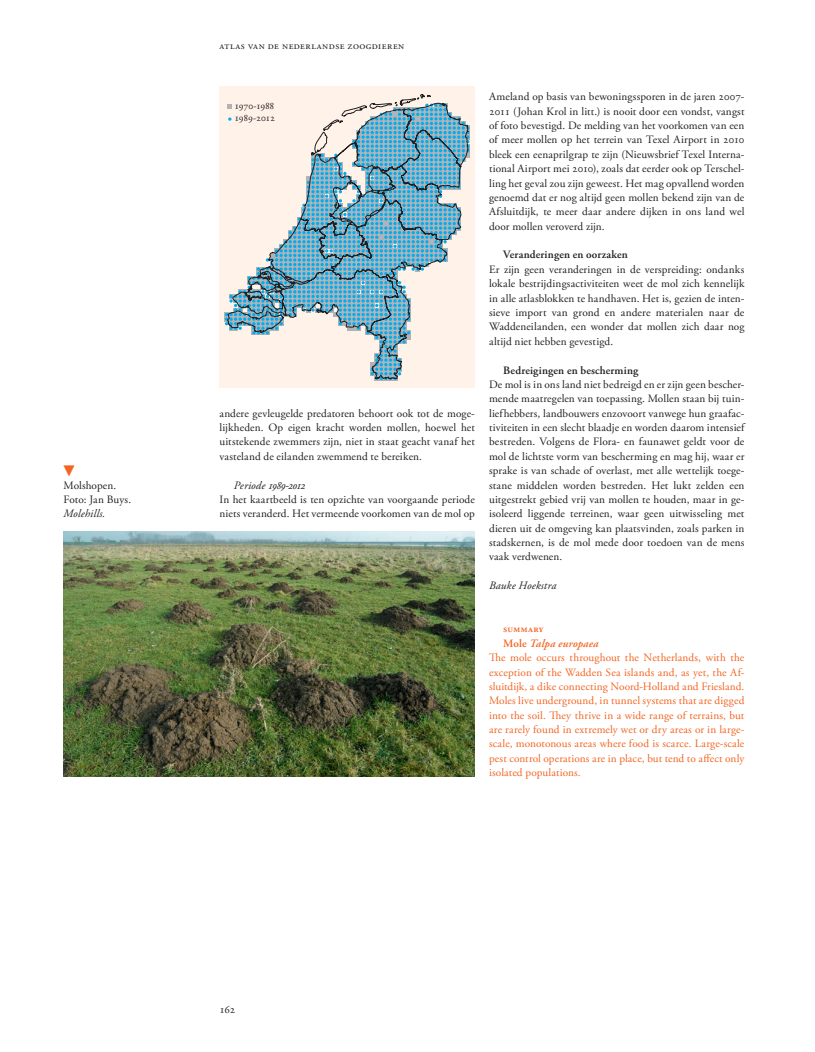
<style>
.page{position:relative;width:815px;height:1052px;background:#fff}
.page>*{position:absolute;margin:0;border:0;box-sizing:border-box;transform-origin:0 0}
.t1{font:11.25px/14.4px "Adobe Garamond Pro";color:#231f20;text-align:justify}
.t2{font:11.25px/14.4px "Adobe Garamond Pro";color:#f36421}
.t3{font:600 11.25px "Adobe Garamond Pro";letter-spacing:.015em;color:#231f20}
.t4{font:italic 11.25px "Adobe Garamond Pro";letter-spacing:.01em;color:#231f20}
.t5{font:italic 11.25px "Adobe Garamond Exp";letter-spacing:-.03em;color:#231f20}
.t6{font:11.25px "Universal Std Newswith Comm Pi";color:#f36421}
.t7{font:10.62px "Adobe Garamond Pro";letter-spacing:.045em;color:#231f20}
.t8{font:10px/12.5px "Adobe Garamond Pro";letter-spacing:-.025em;color:#231f20}
.t9{font:600 10px "Adobe Garamond Pro";letter-spacing:.03em;color:#f36421}
.s1{font-weight:600}
.s2{font-weight:600;font-style:italic}
.s3{font-family:"Adobe Garamond Pro"}
</style>
<div class="page">
<img style="left:63px;top:531px;width:411px;height:245px">
<div style="left:219px;top:86px;width:255px;height:301px;background:#fef2e9"></div>
<svg style="left:224px;top:103px;width:246px;height:277px"></svg>
<p class="t6" style="left:63px;top:465px;width:13px">▼</p>
<p class="t1" style="left:63px;top:478px;width:69px">Molshopen.<br>Foto: Jan Buys.</p>
<p class="t4" style="left:63px;top:507px;width:43px">Molehills.</p>
<p class="t7" style="left:219px;top:39px;width:186px">atlas van de nederlandse zoogdieren</p>
<p class="t8" style="left:234px;top:100px;width:42px">1970-1988<br>1989-2012</p>
<p class="t1" style="left:489px;top:90px;width:257px">Ameland op basis van bewoningssporen in de jaren 2007- 2011 (Johan Krol in litt.) is nooit door een vondst, vangst of foto bevestigd. De melding van het voorkomen van een of meer mollen op het terrein van Texel Airport in 2010 bleek een eenaprilgrap te zijn (Nieuwsbrief Texel Interna&shy;tional Airport mei 2010), zoals dat eerder ook op Terschel&shy;ling het geval zou zijn geweest. Het mag opvallend worden genoemd dat er nog altijd geen mollen bekend zijn van de Afsluitdijk, te meer daar andere dijken in ons land wel door mollen veroverd zijn.</p>
<p class="t3" style="left:503px;top:248px;width:126px">Veranderingen en oorzaken</p>
<p class="t1" style="left:489px;top:262px;width:257px">Er zijn geen veranderingen in de verspreiding: ondanks lokale bestrijdingsactiviteiten weet de mol zich kennelijk in alle atlasblokken te handhaven. Het is, gezien de inten&shy;sieve import van grond en andere materialen naar de Waddeneilanden, een wonder dat mollen zich daar nog altijd niet hebben gevestigd.</p>
<p class="t3" style="left:503px;top:363px;width:137px">Bedreigingen en bescherming</p>
<p class="t1" style="left:489px;top:377px;width:258px">De mol is in ons land niet bedreigd en er zijn geen bescher&shy;mende maatregelen van toepassing. Mollen staan bij tuin&shy;liefhebbers, landbouwers enzovoort vanwege hun graafac&shy;tiviteiten in een slecht blaadje en worden daarom intensief bestreden. Volgens de Flora- en faunawet geldt voor de mol de lichtste vorm van bescherming en mag hij, waar er sprake is van schade of overlast, met alle wettelijk toege&shy;stane middelen worden bestreden. Het lukt zelden een uitgestrekt gebied vrij van mollen te houden, maar in ge&shy;ïsoleerd liggende terreinen, waar geen uitwisseling met dieren uit de omgeving kan plaatsvinden, zoals parken in stadskernen, is de mol mede door toedoen van de mens vaak verdwenen.</p>
<p class="t4" style="left:489px;top:579px;width:69px">Bauke Hoekstra</p>
<p class="t9" style="left:503px;top:623px;width:42px">summary</p>
<p class="t2" style="left:489px;top:636px;width:257px;text-indent:14px"><span class="s1">Mole</span> <span class="s2">Talpa europaea<br></span>The mole occurs throughout the Netherlands, with the exception of the Wadden Sea islands and, as yet, the Af&shy;sluitdijk, a dike connecting Noord-Holland and Friesland.<br>Moles live underground, in tunnel systems that are digged into the soil. They thrive in a wide range of terrains, but are rarely found in extremely wet or dry areas or in large&shy;scale, monotonous areas where food is scarce. Large-scale pest control operations are in place, but tend to affect only isolated populations.</p>
<p class="t1" style="left:219px;top:406px;width:257px">andere gevleugelde predatoren behoort ook tot de moge&shy;lijkheden. Op eigen kracht worden mollen, hoewel het uitstekende zwemmers zijn, niet in staat geacht vanaf het vasteland de eilanden zwemmend te bereiken.</p>
<p class="t5" style="left:233px;top:480px;width:73px"><span class="s3">Periode</span> 1989-2012</p>
<p class="t1" style="left:219px;top:492px;width:257px">In het kaartbeeld is ten opzichte van voorgaande periode niets veranderd. Het vermeende voorkomen van de mol op</p>
<p class="t1" style="left:219px;top:1002px;width:17px">162</p>
</div>
